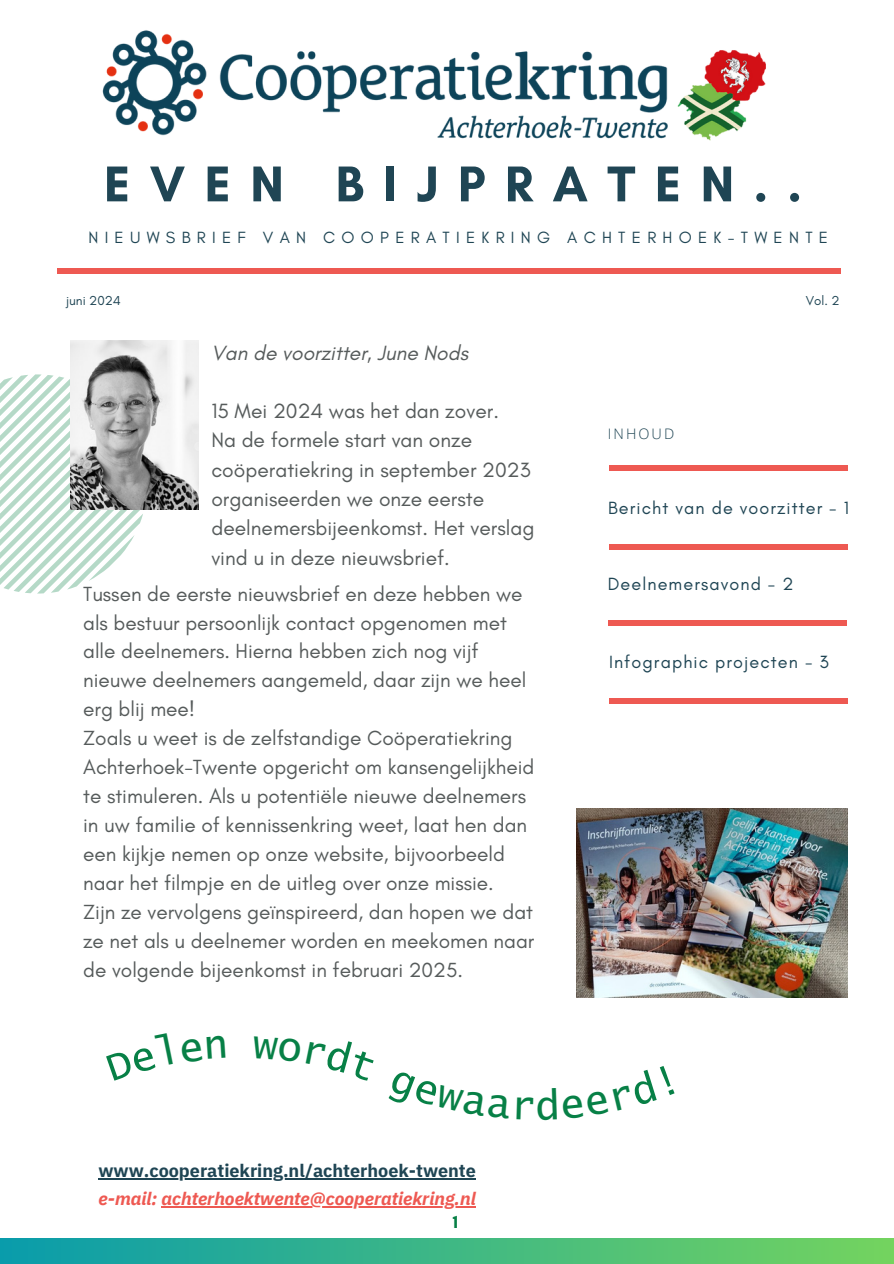
<style>
.page{position:relative;width:894px;height:1264px;background:#fff}
.page>*{position:absolute;margin:0;border:0;box-sizing:border-box;transform-origin:0 0}
.t1{font:700 51.15px "Glacial Indifference";letter-spacing:.38em;color:#1f4554}
.t2{font:21px/29.2px "Glacial Indifference";color:#565b5b}
.t3{font:italic 21px "Glacial Indifference";color:#565b5b}
.t4{font:20.85px/29px "Glacial Indifference";color:#565b5b}
.t5{font:18px "Glacial Indifference";letter-spacing:.06em;color:#1f4554}
.t6{font:italic 700 18px "IBM Plex Sans";color:#ee5952}
.t7{font:700 18px "IBM Plex Sans";color:#1f4554}
.t8{font:700 18px "Glacial Indifference";color:#078046}
.t9{font:16.5px "Glacial Indifference";letter-spacing:.38em;color:#1f4554}
.t10{font:300 14.55px "Open Sans";letter-spacing:.14em;color:#1f4554}
.t11{font:13.2px "Glacial Indifference";color:#1f4554}
</style>
<div class="page">
<svg style="left:0;top:374px;width:147px;height:219px"></svg>
<div style="left:57px;top:268px;width:783px;height:6px;background:#ee5952"></div>
<div style="left:0;top:1238px;width:893px;height:25px;background:linear-gradient(to right,#099cab,#74d45e)"></div>
<div style="left:609px;top:465px;width:238px;height:6px;background:#ee5952"></div>
<div style="left:609px;top:543px;width:238px;height:6px;background:#ee5952"></div>
<div style="left:607px;top:620px;width:239px;height:5px;background:#ee5952"></div>
<img style="left:102px;top:30px;width:664px;height:111px">
<img style="left:70px;top:340px;width:128px;height:169px">
<div style="left:609px;top:698px;width:238px;height:6px;background:#ee5952"></div>
<img style="left:576px;top:808px;width:271px;height:189px">
<hr style="left:98px;top:1177px;width:378px;height:2px;background:#1f4554">
<hr style="left:161px;top:1206px;width:314px;height:1px;background:#ee5952">
<p class="t1" style="left:104px;top:153px;width:699px">EVEN BIJPRATEN..</p>
<p class="t9" style="left:88px;top:228px;width:741px">NIEUWSBRIEF VAN COOPERATIEKRING ACHTERHOEK-TWENTE</p>
<p class="t11" style="left:66px;top:292px;width:56px">juni 2024</p>
<h3 class="t11" style="left:805px;top:292px;width:35px">Vol. 2</h3>
<h6 class="t3" style="left:211px;top:340px;width:258px">Van de voorzitter, June Nods</h6>
<p class="t2" style="left:211px;top:396px;width:324px">15 Mei 2024 was het dan zover.<br>Na de formele start van onze coöperatiekring in september 2023 organiseerden we onze eerste deelnemersbijeenkomst. Het verslag vind u in deze nieuwsbrief.</p>
<h3 class="t4" style="left:83px;top:579px;width:452px">Tussen de eerste nieuwsbrief en deze hebben we als bestuur persoonlijk contact opgenomen met alle deelnemers. Hierna hebben zich nog vijf nieuwe deelnemers aangemeld, daar zijn we heel erg blij mee!<br>Zoals u weet is de zelfstandige Coöperatiekring Achterhoek-Twente opgericht om kansengelijkheid te stimuleren. Als u potentiële nieuwe deelnemers in uw familie of kennissenkring weet, laat hen dan een kijkje nemen op onze website, bijvoorbeeld naar het filmpje en de uitleg over onze missie.<br>Zijn ze vervolgens geïnspireerd, dan hopen we dat ze net als u deelnemer worden en meekomen naar de volgende bijeenkomst in februari 2025.</h3>
<h1 class="t7" style="left:98px;top:1158px;width:379px">www.cooperatiekring.nl/achterhoek-twente</h1>
<p class="t8" style="left:453px;top:1210px;width:7px">1</p>
<p class="t6" style="left:99px;top:1186px;width:378px">e-mail: achterhoektwente@cooperatiekring.nl</p>
<p class="t10" style="left:607px;top:423px;width:68px">INHOUD</p>
<h3 class="t5" style="left:608px;top:496px;width:242px">Bericht van de voorzitter - 1</h3>
<h6 class="t5" style="left:607px;top:572px;width:187px">Deelnemersavond - 2</h6>
<h6 class="t5" style="left:609px;top:651px;width:221px">Infographic projecten - 3</h6>
</div>
